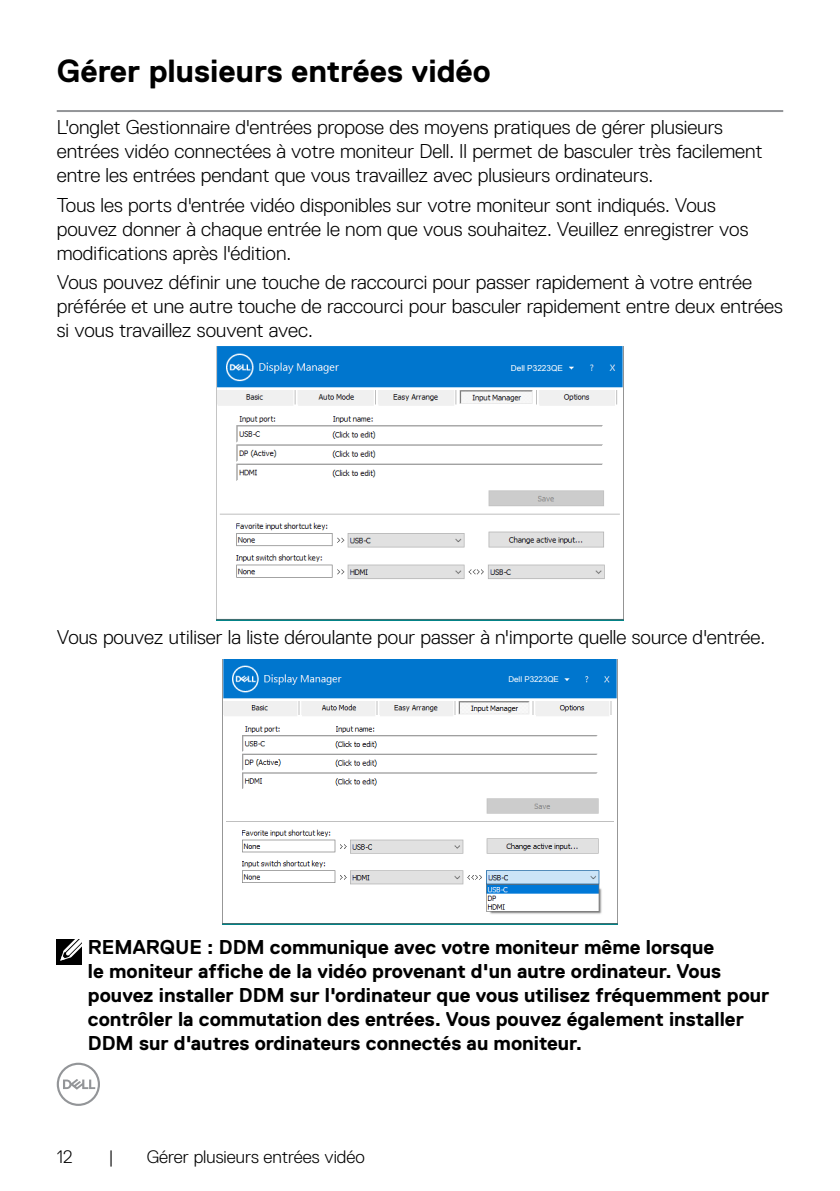
<style>
.page{position:relative;width:840px;height:1191px;background:#fff}
.page>*{position:absolute;margin:0;border:0;box-sizing:border-box;transform-origin:0 0}
.t1{font:700 32px "Dell Replica";color:#000}
.t2{font:300 20px/24px "Dell Replica";color:#000}
.t3{font:700 20px/24px "Dell Replica";color:#000}
.t4{font:300 18px "Dell Replica";color:#000}
.t5{font:8.2px "Microsoft Sans Serif";color:#fff}
.t6{font:8px "Microsoft Sans Serif";color:#fff}
</style>
<div class="page">
<svg style="left:57px;top:1062px;width:43px;height:44px"></svg>
<hr style="left:57px;top:110px;width:725px;height:2px;background:#939598">
<img style="left:216px;top:347px;width:407px;height:273px">
<div style="left:506px;top:363px;width:61px;height:10px;background:#0076ce"></div>
<img style="left:223px;top:659px;width:393px;height:265px">
<div style="left:504px;top:674px;width:56px;height:11px;background:#0076ce"></div>
<div style="left:57px;top:939px;width:25px;height:25px;background:#000"></div>
<svg style="left:60px;top:939px;width:22px;height:22px"></svg>
<h1 class="t1" style="left:57px;top:53px;width:435px">Gérer plusieurs entrées vidéo</h1>
<p class="t2" style="left:57px;top:115px;width:707px">L'onglet Gestionnaire d'entrées propose des moyens pratiques de gérer plusieurs entrées vidéo connectées à votre moniteur Dell. Il permet de basculer très facilement entre les entrées pendant que vous travaillez avec plusieurs ordinateurs.</p>
<p class="t2" style="left:57px;top:193px;width:692px">Tous les ports d'entrée vidéo disponibles sur votre moniteur sont indiqués. Vous pouvez donner à chaque entrée le nom que vous souhaitez. Veuillez enregistrer vos modifications après l'édition.</p>
<p class="t2" style="left:57px;top:271px;width:727px">Vous pouvez définir une touche de raccourci pour passer rapidement à votre entrée préférée et une autre touche de raccourci pour basculer rapidement entre deux entrées si vous travaillez souvent avec.</p>
<p class="t5" style="left:510px;top:362px;width:53px">Dell P3223QE</p>
<p class="t2" style="left:57px;top:625px;width:709px">Vous pouvez utiliser la liste déroulante pour passer à n'importe quelle source d'entrée.</p>
<p class="t6" style="left:508px;top:674px;width:52px">Dell P3223QE</p>
<p class="t3" style="left:88px;top:935px;width:682px">REMARQUE : DDM communique avec votre moniteur même lorsque<br>le moniteur affiche de la vidéo provenant d'un autre ordinateur. Vous pouvez installer DDM sur l'ordinateur que vous utilisez fréquemment pour contrôler la commutation des entrées. Vous pouvez également installer DDM sur d'autres ordinateurs connectés au moniteur.</p>
<p class="t4" style="left:57px;top:1146px;width:17px">12</p>
<p class="t4" style="left:109px;top:1146px;width:7px">|</p>
<p class="t4" style="left:147px;top:1146px;width:219px">Gérer plusieurs entrées vidéo</p>
</div>
